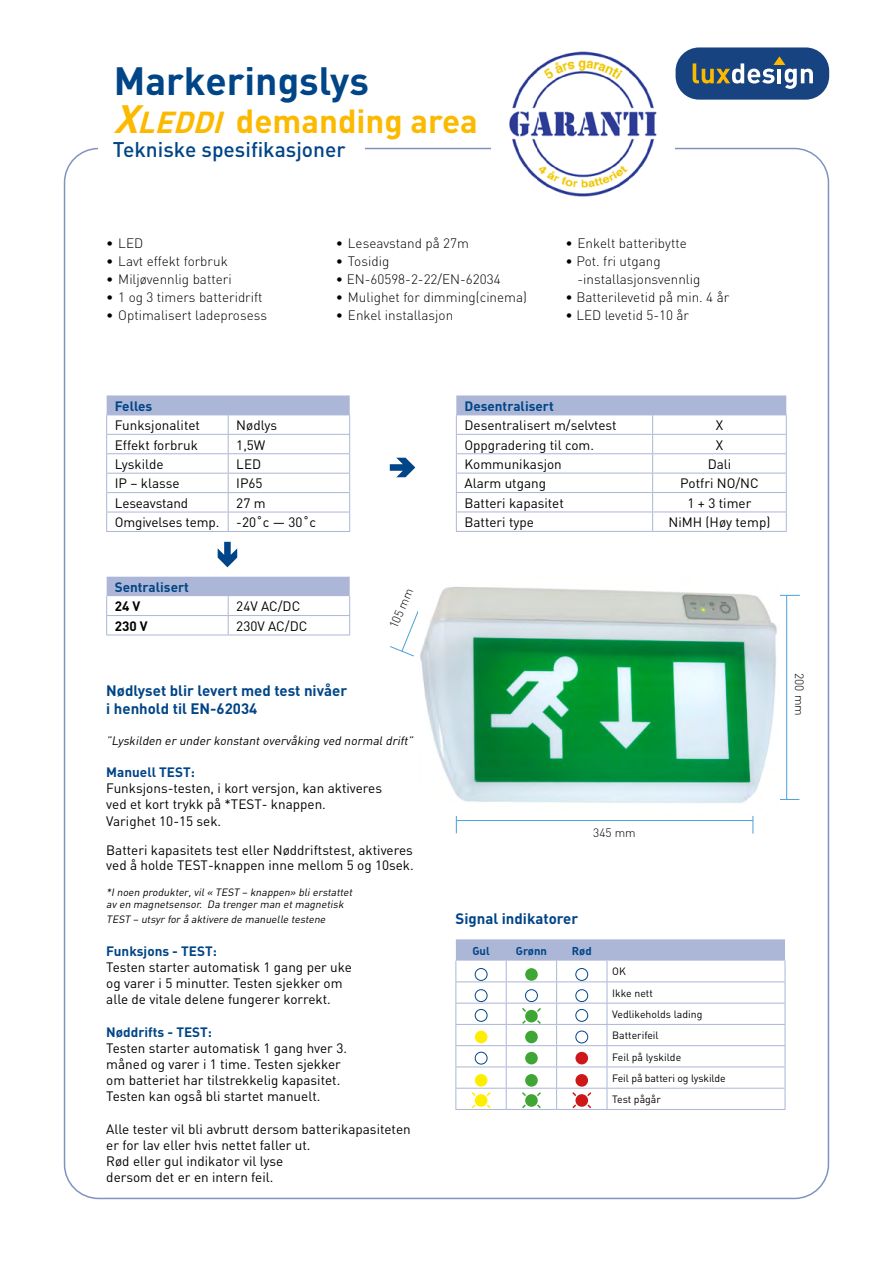
<style>
.page{position:relative;width:893px;height:1263px;background:#fff}
.page>*{position:absolute;margin:0;border:0;box-sizing:border-box;transform-origin:0 0}
.t1{font:700 39px "DIN";color:#004587}
.t2{font:700 33px "DIN";color:#fbba00}
.t3{font:500 21px "DIN";color:#004587}
.t4{font:700 15px/18px "DIN";color:#004587}
.t5{font:13.5px/16.2px "DIN";color:#000}
.t6{font:300 13.5px/18px "DIN";color:#000}
.t7{font:700 13.5px "DIN";color:#004587}
.t8{font:700 13.5px "DIN";color:#000}
.t9{font:italic 12px "DIN";color:#000}
.t10{font:300 12px "DIN";color:#000}
.t11{font:700 11.25px "DIN";color:#004587}
.t12{font:italic 10.5px/12px "DIN";color:#000}
.t13{font:10.5px/21.3px "DIN";color:#000}
.s1{font-style:italic;font-size:39px}
.s2{font-style:italic;font-size:30px}
</style>
<div class="page">
<div style="left:676px;top:47px;width:153px;height:53px;background:#174380;border-radius:24px"></div>
<svg style="left:693px;top:56px;width:120px;height:33px"></svg>
<img style="left:509px;top:51px;width:148px;height:146px">
<hr style="left:786px;top:595px;width:1px;height:204px;background:#4da0d8">
<svg style="left:780px;top:799px;width:19px;height:1px"></svg>
<svg style="left:780px;top:595px;width:20px;height:1px"></svg>
<hr style="left:456px;top:820px;width:297px;height:1px;background:#4da0d8">
<svg style="left:456px;top:816px;width:1px;height:17px"></svg>
<svg style="left:753px;top:816px;width:1px;height:18px"></svg>
<svg style="left:390px;top:610px;width:28px;height:47px"></svg>
<img style="left:420px;top:586px;width:357px;height:217px">
<svg style="left:106px;top:577px;width:244px;height:58px"></svg>
<hr style="left:106px;top:635px;width:122px;height:1px;background:#acb6d6">
<hr style="left:228px;top:635px;width:122px;height:1px;background:#acb6d6">
<hr style="left:106px;top:531px;width:122px;height:1px;background:#acb6d6">
<hr style="left:228px;top:531px;width:122px;height:1px;background:#acb6d6">
<svg style="left:106px;top:395px;width:244px;height:136px"></svg>
<hr style="left:106px;top:473px;width:122px;height:1px;background:#acb6d6">
<hr style="left:228px;top:473px;width:122px;height:1px;background:#acb6d6">
<svg style="left:456px;top:395px;width:331px;height:136px"></svg>
<hr style="left:456px;top:531px;width:197px;height:1px;background:#acb6d6">
<hr style="left:653px;top:531px;width:134px;height:1px;background:#acb6d6">
<svg style="left:390px;top:458px;width:25px;height:19px"></svg>
<svg style="left:218px;top:542px;width:19px;height:25px"></svg>
<svg style="left:455px;top:939px;width:331px;height:171px"></svg>
<h1 class="t1" style="left:114px;top:56px;width:257px">Markeringslys</h1>
<h2 class="t2" style="left:114px;top:99px;width:366px"><span class="s1">X</span><span class="s2">LEDDI</span> demanding area</h2>
<h3 class="t3" style="left:113px;top:136px;width:234px">Tekniske spesifikasjoner</h3>
<p class="t6" style="left:106px;top:234px;width:38px">• LED</p>
<p class="t6" style="left:106px;top:252px;width:123px">• Lavt effekt forbruk</p>
<p class="t6" style="left:106px;top:270px;width:127px">• Miljøvennlig batteri</p>
<p class="t6" style="left:106px;top:288px;width:158px">• 1 og 3 timers batteridrift</p>
<p class="t6" style="left:106px;top:306px;width:162px">• Optimalisert ladeprosess</p>
<p class="t6" style="left:336px;top:234px;width:135px">• Leseavstand på 27m</p>
<p class="t6" style="left:336px;top:252px;width:55px">• Tosidig</p>
<p class="t6" style="left:336px;top:270px;width:166px">• EN-60598-2-22/EN-62034</p>
<p class="t6" style="left:336px;top:288px;width:193px">• Mulighet for dimming(cinema)</p>
<p class="t6" style="left:336px;top:306px;width:119px">• Enkel installasjon</p>
<p class="t6" style="left:566px;top:234px;width:123px">• Enkelt batteribytte</p>
<p class="t6" style="left:578px;top:252px;width:124px;text-indent:-12px">• Pot. fri utgang -installasjonsvennlig</p>
<p class="t6" style="left:566px;top:288px;width:165px">• Batterilevetid på min. 4 år</p>
<p class="t6" style="left:566px;top:306px;width:125px">• LED levetid 5-10 år</p>
<p class="t7" style="left:115px;top:397px;width:39px">Felles</p>
<p class="t5" style="left:115px;top:417px;width:87px">Funksjonalitet</p>
<p class="t5" style="left:236px;top:417px;width:42px">Nødlys</p>
<p class="t5" style="left:115px;top:436px;width:85px">Effekt forbruk</p>
<p class="t5" style="left:236px;top:436px;width:31px">1,5W</p>
<p class="t5" style="left:115px;top:456px;width:50px">Lyskilde</p>
<p class="t5" style="left:236px;top:456px;width:26px">LED</p>
<p class="t5" style="left:115px;top:475px;width:66px">IP – klasse</p>
<p class="t5" style="left:236px;top:475px;width:28px">IP65</p>
<p class="t5" style="left:115px;top:495px;width:75px">Leseavstand</p>
<p class="t5" style="left:115px;top:493px;width:203px;line-height:19.5px;text-indent:122px">27 m<br>Omgivelses temp. -20˚c — 30˚c</p>
<p class="t7" style="left:115px;top:578px;width:76px">Sentralisert</p>
<p class="t8" style="left:115px;top:597px;width:27px">24 V</p>
<p class="t5" style="left:236px;top:598px;width:66px">24V AC/DC</p>
<p class="t8" style="left:115px;top:617px;width:34px">230 V</p>
<p class="t5" style="left:236px;top:617px;width:73px">230V AC/DC</p>
<p class="t10" style="left:386px;top:625px;width:44px;rotate:-67deg">105 mm</p>
<p class="t4" style="left:106px;top:681px;width:242px">Nødlyset blir levert med test nivåer i henhold til EN-62034</p>
<p class="t9" style="left:106px;top:733px;width:311px">”Lyskilden er under konstantovervåking ved normaldrift”</p>
<p class="t7" style="left:106px;top:763px;width:90px">Manuell TEST:</p>
<p class="t5" style="left:106px;top:780px;width:277px">Funksjons-testen, i kort versjon, kan aktiveres ved et kort trykk på *TEST- knappen.<br>Varighet 10-15 sek.</p>
<p class="t5" style="left:106px;top:842px;width:309px;line-height:14.7px">Batteri kapasitets test eller Nøddriftstest, aktiveres ved å holde TEST-knappen inne mellom 5 og 10sek.</p>
<p class="t12" style="left:106px;top:886px;width:250px">*Inoen produkter,vil« TEST – knappen» blierstattet av en magnetsensor. Da trenger man etmagnetisk</p>
<p class="t12" style="left:106px;top:913px;width:223px">TEST – utsyr for å aktivere de manuelle testene</p>
<p class="t7" style="left:106px;top:942px;width:112px">Funksjons - TEST:</p>
<p class="t5" style="left:106px;top:958px;width:247px">Testen starter automatisk 1 gang per uke og varer i 5 minutter. Testen sjekker om alle de vitale delene fungerer korrekt.</p>
<p class="t7" style="left:106px;top:1023px;width:107px">Nøddrifts - TEST:</p>
<p class="t5" style="left:106px;top:1039px;width:242px">Testen starter automatisk 1 gang hver 3. måned og varer i 1 time. Testen sjekker om batteriet har tilstrekkelig kapasitet.<br>Testen kan også bli startet manuelt.</p>
<p class="t5" style="left:106px;top:1120px;width:306px">Alle tester vil bli avbrutt dersom batterikapasiteten er for lav eller hvis nettet faller ut.<br>Rød eller gul indikator vil lyse<br>dersom det er en intern feil.</p>
<p class="t7" style="left:464px;top:397px;width:91px">Desentralisert</p>
<p class="t5" style="left:464px;top:417px;width:154px">Desentralisert m/selvtest</p>
<p class="t5" style="left:716px;top:417px;width:9px">X</p>
<p class="t5" style="left:464px;top:436px;width:131px">Oppgradering til com.</p>
<p class="t5" style="left:716px;top:436px;width:9px">X</p>
<p class="t5" style="left:464px;top:456px;width:99px">Kommunikasjon</p>
<p class="t5" style="left:708px;top:456px;width:25px">Dali</p>
<p class="t5" style="left:464px;top:475px;width:83px">Alarm utgang</p>
<p class="t5" style="left:680px;top:475px;width:80px">Potfri NO/NC</p>
<p class="t5" style="left:464px;top:494px;width:101px">Batteri kapasitet</p>
<p class="t5" style="left:687px;top:494px;width:65px">1 + 3 timer</p>
<p class="t5" style="left:464px;top:514px;width:71px">Batteri type</p>
<p class="t5" style="left:669px;top:514px;width:103px">NiMH (Høy temp)</p>
<p class="t10" style="left:593px;top:825px;width:44px">345 mm</p>
<p class="t4" style="left:455px;top:909px;width:124px">Signal indikatorer</p>
<p class="t11" style="left:472px;top:943px;width:19px">Gul</p>
<p class="t11" style="left:516px;top:943px;width:33px">Grønn</p>
<p class="t11" style="left:572px;top:943px;width:21px">Rød</p>
<p class="t13" style="left:612px;top:961px;width:115px">OK<br>Ikke nett<br>Vedlikeholds lading<br>Batterifeil<br>Feil på lyskilde<br>Feil på batteri og lyskilde<br>Test pågår</p>
<p class="t10" style="left:807px;top:673px;width:44px;rotate:90deg">200 mm</p>
</div>
